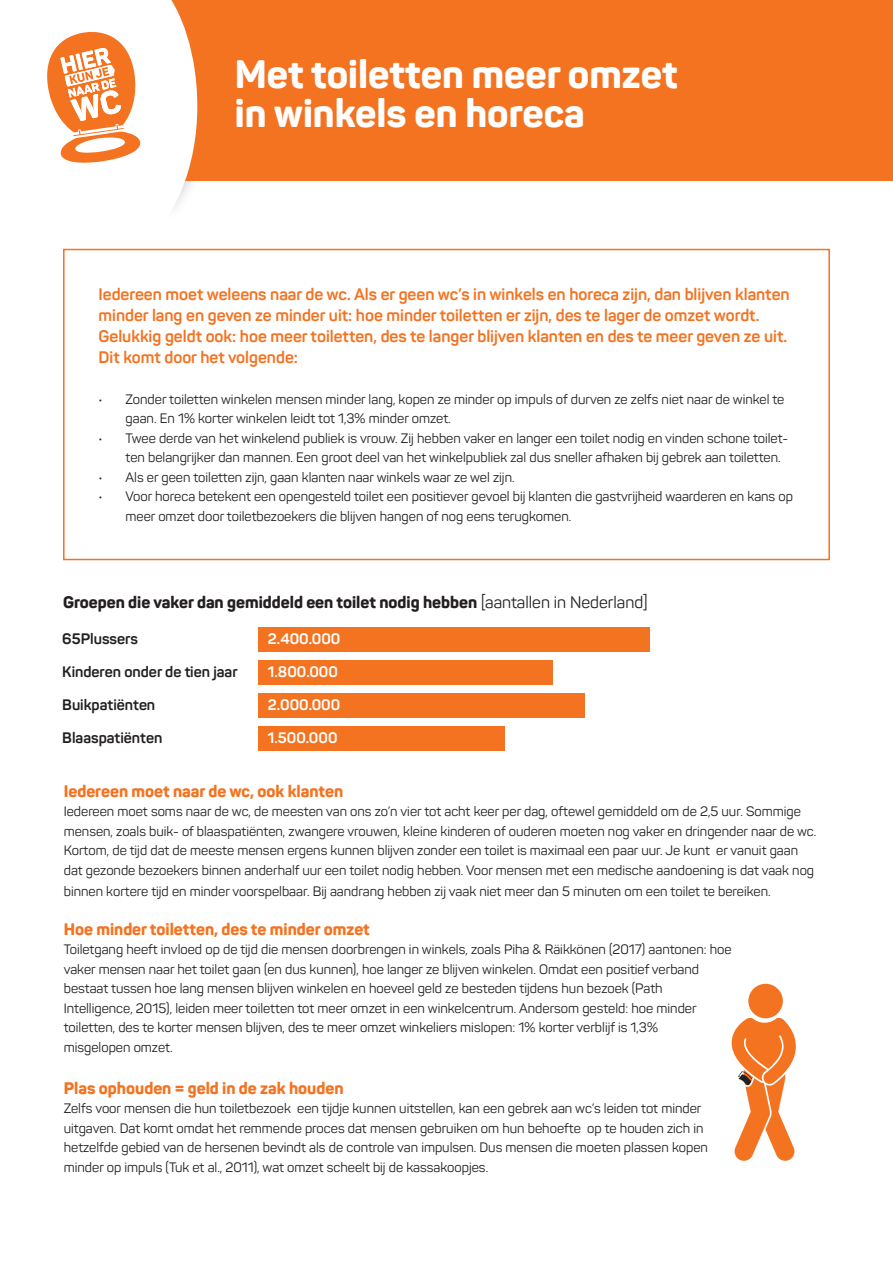
<style>
.page{position:relative;width:893px;height:1263px;background:#fff}
.page>*{position:absolute;margin:0;border:0;box-sizing:border-box;transform-origin:0 0}
.t1{font:800 39.15px "Panton";color:#fff}
.t2{font:700 16.5px/21px "Panton";color:#f47321}
.t3{font:800 16.5px "Panton";color:#f47321}
.t4{font:800 16.5px "Panton";color:#231f20}
.t5{font:700 15px "Panton";color:#231f20}
.t6{font:700 15px "Panton";color:#fff}
.t7{font:13.5px/19.5px "Panton";color:#231f20}
.s1{font-weight:400}
</style>
<div class="page">
<div style="left:0;top:0;width:893px;height:181px;background:#f47321"></div>
<svg style="left:0;top:0;width:204px;height:249px;fill:#fff"></svg>
<svg style="left:43px;top:29px;width:98px;height:135px"></svg>
<div style="left:63px;top:249px;width:767px;height:311px;border:2px solid #f47321"></div>
<div style="left:258px;top:627px;width:391px;height:25px;background:#f47321"></div>
<div style="left:258px;top:660px;width:295px;height:24px;background:#f47321"></div>
<div style="left:258px;top:693px;width:327px;height:24px;background:#f47321"></div>
<div style="left:258px;top:726px;width:246px;height:24px;background:#f47321"></div>
<div style="left:748px;top:984px;width:35px;height:34px;background:#f47321;border-radius:50%"></div>
<svg style="left:732px;top:1018px;width:64px;height:143px"></svg>
<p class="t1" style="left:235px;top:49px;width:444px">Met toiletten meer omzet</p>
<p class="t1" style="left:235px;top:88px;width:351px">in winkels en horeca</p>
<p class="t2" style="left:99px;top:284px;width:693px">Iedereen moet weleens naar de wc. Als er geen wc’s in winkels en horeca zijn, dan blijven klanten minder lang en geven ze minder uit: hoe minder toiletten er zijn, des te lager de omzet wordt.<br>Gelukkig geldt ook: hoe meer toiletten, des te langer blijven klanten en des te meer geven ze uit.<br>Dit komt door het volgende:</p>
<p class="t7" style="left:126px;top:389px;width:660px;text-indent:-27px">• Zonder toiletten winkelen mensen minder lang, kopen ze minder op impuls of durven ze zelfs niet naar de winkel te gaan. En 1% korter winkelen leidt tot 1,3% minder omzet.</p>
<p class="t7" style="left:126px;top:428px;width:664px;text-indent:-27px">• Twee derde van het winkelend publiek is vrouw. Zij hebben vaker en langer een toilet nodig en vinden schone toilet&shy;ten belangrijker dan mannen. Een groot deel van het winkelpubliek zal dus sneller afhaken bij gebrek aan toiletten.</p>
<p class="t7" style="left:99px;top:467px;width:418px">• Als er geen toiletten zijn, gaan klanten naar winkels waar ze wel zijn.</p>
<p class="t7" style="left:126px;top:487px;width:669px;text-indent:-27px">• Voor horeca betekent een opengesteld toilet een positiever gevoel bij klanten die gastvrijheid waarderen en kans op meer omzet door toiletbezoekers die blijven hangen of nog eens terugkomen.</p>
<p class="t4" style="left:63px;top:591px;width:586px">Groepen die vaker dan gemiddeld een toilet nodig hebben <span class="s1">[aantallen in Nederland]</span></p>
<p class="t5" style="left:62px;top:629px;width:77px">65Plussers</p>
<p class="t5" style="left:62px;top:662px;width:177px">Kinderen onder de tien jaar</p>
<p class="t5" style="left:62px;top:695px;width:94px">Buikpatiënten</p>
<p class="t5" style="left:62px;top:728px;width:102px">Blaaspatiënten</p>
<p class="t6" style="left:268px;top:629px;width:74px">2.400.000</p>
<p class="t6" style="left:268px;top:662px;width:72px">1.800.000</p>
<p class="t6" style="left:268px;top:695px;width:74px">2.000.000</p>
<p class="t6" style="left:268px;top:728px;width:71px">1.500.000</p>
<p class="t3" style="left:64px;top:780px;width:281px">Iedereen moet naar de wc, ook klanten</p>
<p class="t7" style="left:64px;top:802px;width:754px">Iedereen moet soms naar de wc, de meesten van ons zo’n vier tot acht keer per dag, oftewel gemiddeld om de 2,5 uur. Sommige mensen, zoals buik- of blaaspatiënten, zwangere vrouwen, kleine kinderen of ouderen moeten nog vaker en dringender naar de wc.<br>Kortom, de tijd dat de meeste mensen ergens kunnen blijven zonder een toilet is maximaal een paar uur. Je kunt er vanuit gaan dat gezonde bezoekers binnen anderhalf uur een toilet nodig hebben. Voor mensen met een medische aandoening is dat vaak nog</p>
<p class="t7" style="left:64px;top:881px;width:708px">binnen kortere tijd en minder voorspelbaar. Bij aandrang hebben zij vaak niet meer dan 5 minuten om een toilet te bereiken.</p>
<p class="t3" style="left:64px;top:918px;width:308px">Hoe minder toiletten, des te minder omzet</p>
<p class="t7" style="left:64px;top:940px;width:669px">Toiletgang heeft invloed op de tijd die mensen doorbrengen in winkels, zoals Piha &amp; Räikkönen (2017) aantonen: hoe vaker mensen naar het toilet gaan (en dus kunnen), hoe langer ze blijven winkelen. Omdat een positief verband bestaat tussen hoe lang mensen blijven winkelen en hoeveel geld ze besteden tijdens hun bezoek (Path Intelligence, 2015), leiden meer toiletten tot meer omzet in een winkelcentrum. Andersom gesteld: hoe minder toiletten, des te korter mensen blijven, des te meer omzet winkeliers mislopen: 1% korter verblijf is 1,3%<br>misgelopen omzet.</p>
<p class="t3" style="left:64px;top:1077px;width:281px">Plas ophouden = geld in de zak houden</p>
<p class="t7" style="left:64px;top:1099px;width:646px">Zelfs voor mensen die hun toiletbezoek een tijdje kunnen uitstellen, kan een gebrek aan wc’s leiden tot minder uitgaven. Dat komt omdat het remmende proces dat mensen gebruiken om hun behoefte op te houden zich in hetzelfde gebied van de hersenen bevindt als de controle van impulsen. Dus mensen die moeten plassen kopen minder op impuls (Tuk et al., 2011), wat omzet scheelt bij de kassakoopjes.</p>
</div>
